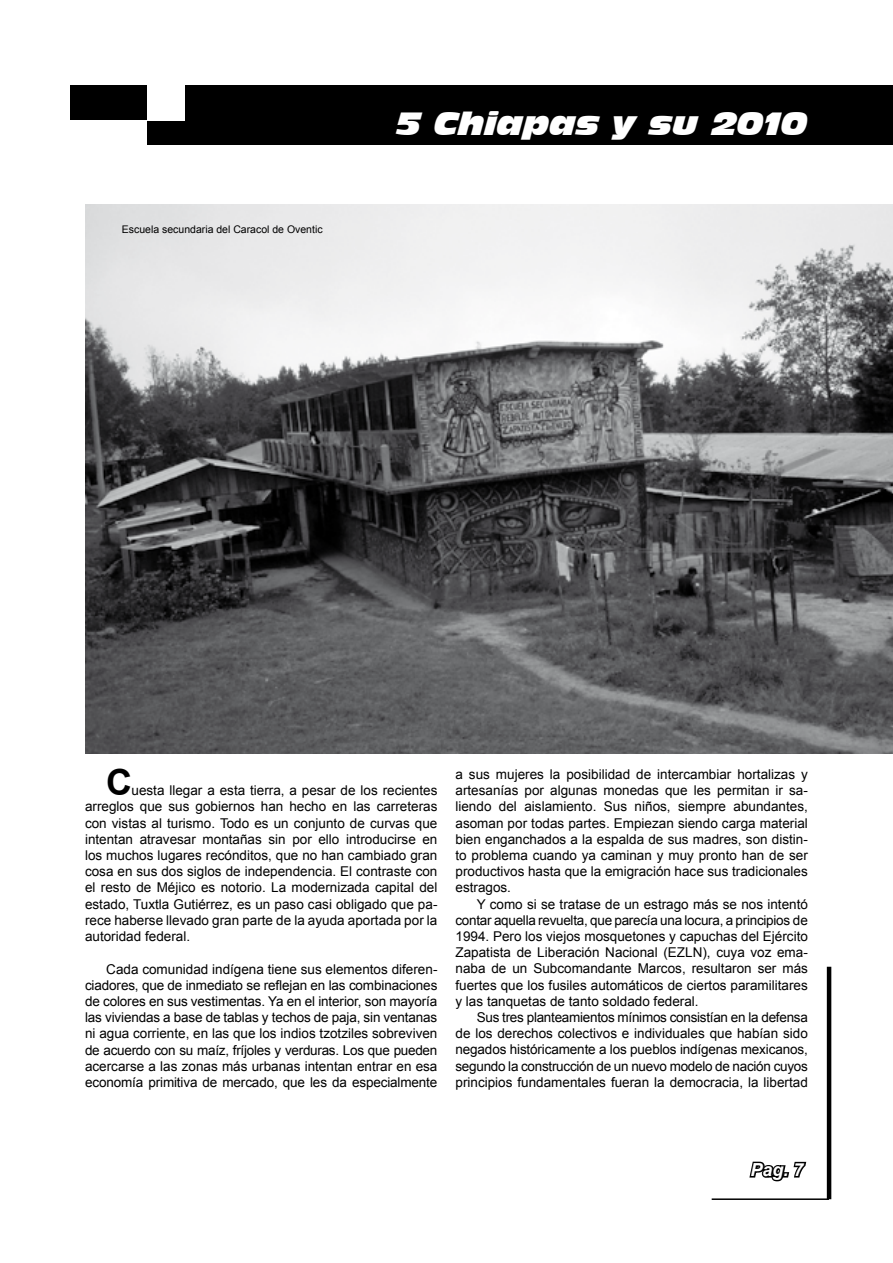
<style>
.page{position:relative;width:893px;height:1263px;background:#fff}
.page>*{position:absolute;margin:0;border:0;box-sizing:border-box;transform-origin:0 0}
.t1{font:700 36px "Arial";color:#000}
.t2{font:italic 30px "Incised 901 BT Nord";color:#fff}
.t3{font:italic 700 18px "Arial";color:#fff}
.t4{font:13.5px/16.2px "Arial";color:#000;text-align:justify}
.t5{font:10.5px "Arial";color:#000}
</style>
<div class="page">
<hr style="left:712px;top:1198px;width:117px;height:2px;background:#000">
<hr style="left:827px;top:967px;width:4px;height:232px;background:#000">
<div style="left:70px;top:85px;width:823px;height:60px;background:#000"></div>
<div style="left:147px;top:62px;width:38px;height:58px;background:#fff"></div>
<div style="left:65px;top:120px;width:82px;height:39px;background:#fff"></div>
<svg style="left:749px;top:1161px;width:58px;height:21px"></svg>
<img style="left:85px;top:205px;width:808px;height:549px">
<p class="t5" style="left:122px;top:223px;width:202px">Escuela secundaria del Caracol de Oventic</p>
<h2 class="t2" style="left:397px;top:107px;width:412px">5 Chiapas y su 2010</h2>
<h1 class="t1" style="left:106px;top:759px;width:27px">C</h1>
<p class="t4" style="left:85px;top:782px;width:354px;text-indent:46px">uesta llegar a esta tierra, a pesar de los recientes arreglos que sus gobiernos han hecho en las carreteras con vistas al turismo. Todo es un conjunto de curvas que intentan atravesar montañas sin por ello introducirse en los muchos lugares recónditos, que no han cambiado gran cosa en sus dos siglos de independencia. El contraste con el resto de Méjico es notorio. La modernizada capital del estado, Tuxtla Gutiérrez, es un paso casi obligado que pa&shy;rece haberse llevado gran parte de la ayuda aportada por la autoridad federal.</p>
<p class="t4" style="left:85px;top:961px;width:354px;text-indent:21px">Cada comunidad indígena tiene sus elementos diferen&shy;ciadores, que de inmediato se reflejan en las combinaciones de colores en sus vestimentas. Ya en el interior, son mayoría las viviendas a base de tablas y techos de paja, sin ventanas ni agua corriente, en las que los indios tzotziles sobreviven de acuerdo con su maíz, fríjoles y verduras. Los que pueden acercarse a las zonas más urbanas intentan entrar en esa economía primitiva de mercado, que les da especialmente</p>
<p class="t4" style="left:455px;top:766px;width:354px">a sus mujeres la posibilidad de intercambiar hortalizas y artesanías por algunas monedas que les permitan ir sa&shy;liendo del aislamiento. Sus niños, siempre abundantes, asoman por todas partes. Empiezan siendo carga material bien enganchados a la espalda de sus madres, son distin&shy;to problema cuando ya caminan y muy pronto han de ser productivos hasta que la emigración hace sus tradicionales estragos.</p>
<p class="t4" style="left:455px;top:896px;width:354px;text-indent:21px">Y como si se tratase de un estrago más se nos intentó contar aquella revuelta, que parecía una locura, a principios de 1994. Pero los viejos mosquetones y capuchas del Ejército Zapatista de Liberación Nacional (EZLN), cuya voz ema&shy;naba de un Subcomandante Marcos, resultaron ser más fuertes que los fusiles automáticos de ciertos paramilitares y las tanquetas de tanto soldado federal.</p>
<p class="t4" style="left:455px;top:1009px;width:354px;text-indent:21px">Sus tres planteamientos mínimos consistían en la defensa de los derechos colectivos e individuales que habían sido negados históricamente a los pueblos indígenas mexicanos, segundo la construcción de un nuevo modelo de nación cuyos principios fundamentales fueran la democracia, la libertad</p>
<h3 class="t3" style="left:750px;top:1158px;width:55px">Pag. 7</h3>
</div>
